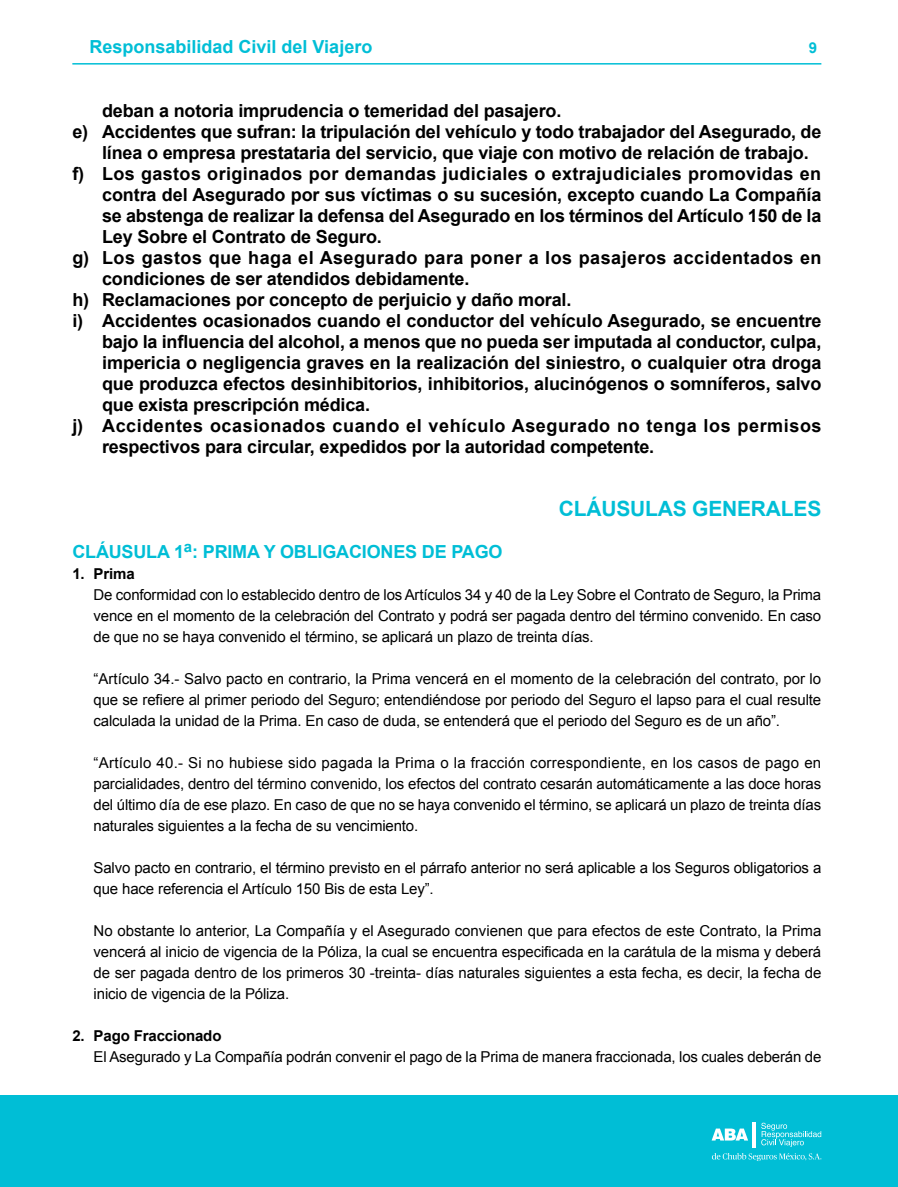
<style>
.page{position:relative;width:898px;height:1187px;background:#fff}
.page>*{position:absolute;margin:0;border:0;box-sizing:border-box;transform-origin:0 0}
.t1{font:700 21px "Arial";letter-spacing:-.01em;color:#00bed6}
.t2{font:700 18px "Arial";letter-spacing:-.01em;color:#000}
.t3{font:700 18px "Arial";letter-spacing:.02em;color:#000}
.t4{font:700 18px "Arial";letter-spacing:.03em;color:#000}
.t5{font:700 18px "Arial";letter-spacing:-.01em;color:#00bed6}
.t6{font:700 18px "Arial";letter-spacing:.025em;color:#000}
.t7{font:15px/21px "Arial";letter-spacing:-.01em;color:#000;text-align:justify}
.t8{font:700 15px "Arial";letter-spacing:-.01em;color:#000}
.t9{font:700 15px "Arial";color:#00bed6}
</style>
<div class="page">
<hr style="left:72px;top:63px;width:749px;height:2px;background:#00bed6">
<div style="left:0;top:1095px;width:897px;height:91px;background:#00bed6"></div>
<svg style="left:761px;top:1122px;width:59px;height:24px"></svg>
<svg style="left:711px;top:1128px;width:36px;height:12px"></svg>
<svg style="left:752px;top:1122px;width:3px;height:24px"></svg>
<svg style="left:711px;top:1153px;width:110px;height:7px"></svg>
<p class="t5" style="left:89px;top:34px;width:284px">Responsabilidad Civil del Viajero</p>
<p class="t9" style="left:808px;top:38px;width:10px">9</p>
<p class="t2" style="left:102px;top:98px;width:460px">deban a notoria imprudencia o temeridad del pasajero.</p>
<p class="t2" style="left:72px;top:119px;width:750px">e) Accidentes que sufran: la tripulación del vehículo y todo trabajador del Asegurado, de</p>
<p class="t2" style="left:102px;top:140px;width:707px">línea o empresa prestataria del servicio, que viaje con motivo de relación de trabajo.</p>
<p class="t3" style="left:72px;top:161px;width:750px">f) Los gastos originados por demandas judiciales o extrajudiciales promovidas en</p>
<p class="t2" style="left:102px;top:182px;width:720px">contra del Asegurado por sus víctimas o su sucesión, excepto cuando La Compañía</p>
<p class="t2" style="left:102px;top:203px;width:720px">se abstenga de realizar la defensa del Asegurado en los términos del Artículo 150 de la</p>
<p class="t2" style="left:102px;top:224px;width:281px">Ley Sobre el Contrato de Seguro.</p>
<p class="t6" style="left:72px;top:245px;width:750px">g) Los gastos que haga el Asegurado para poner a los pasajeros accidentados en</p>
<p class="t2" style="left:102px;top:266px;width:368px">condiciones de ser atendidos debidamente.</p>
<p class="t2" style="left:72px;top:287px;width:500px">h) Reclamaciones por concepto de perjuicio y daño moral.</p>
<p class="t2" style="left:72px;top:308px;width:750px">i) Accidentes ocasionados cuando el conductor del vehículo Asegurado, se encuentre</p>
<p class="t2" style="left:102px;top:329px;width:720px">bajo la influencia del alcohol, a menos que no pueda ser imputada al conductor, culpa,</p>
<p class="t2" style="left:102px;top:350px;width:720px">impericia o negligencia graves en la realización del siniestro, o cualquier otra droga</p>
<p class="t2" style="left:102px;top:371px;width:720px">que produzca efectos desinhibitorios, inhibitorios, alucinógenos o somníferos, salvo</p>
<p class="t2" style="left:102px;top:392px;width:269px">que exista prescripción médica.</p>
<p class="t4" style="left:72px;top:413px;width:750px">j) Accidentes ocasionados cuando el vehículo Asegurado no tenga los permisos</p>
<p class="t2" style="left:102px;top:434px;width:553px">respectivos para circular, expedidos por la autoridad competente.</p>
<h1 class="t1" style="left:558px;top:494px;width:264px">CLÁUSULAS GENERALES</h1>
<p class="t5" style="left:72px;top:539px;width:431px">CLÁUSULA 1<sup>a</sup>: PRIMA Y OBLIGACIONES DE PAGO</p>
<p class="t8" style="left:72px;top:563px;width:64px">1. Prima</p>
<p class="t7" style="left:93px;top:584px;width:729px">De conformidad con lo establecido dentro de los Artículos 34 y 40 de la Ley Sobre el Contrato de Seguro, la Prima vence en el momento de la celebración del Contrato y podrá ser pagada dentro del término convenido. En caso de que no se haya convenido el término, se aplicará un plazo de treinta días.</p>
<p class="t7" style="left:93px;top:668px;width:729px">“Artículo 34.- Salvo pacto en contrario, la Prima vencerá en el momento de la celebración del contrato, por lo que se refiere al primer periodo del Seguro; entendiéndose por periodo del Seguro el lapso para el cual resulte calculada la unidad de la Prima. En caso de duda, se entenderá que el periodo del Seguro es de un año”.</p>
<p class="t7" style="left:93px;top:752px;width:729px">“Artículo 40.- Si no hubiese sido pagada la Prima o la fracción correspondiente, en los casos de pago en parcialidades, dentro del término convenido, los efectos del contrato cesarán automáticamente a las doce horas del último día de ese plazo. En caso de que no se haya convenido el término, se aplicará un plazo de treinta días naturales siguientes a la fecha de su vencimiento.</p>
<p class="t7" style="left:93px;top:857px;width:729px">Salvo pacto en contrario, el término previsto en el párrafo anterior no será aplicable a los Seguros obligatorios a que hace referencia el Artículo 150 Bis de esta Ley”.</p>
<p class="t7" style="left:93px;top:920px;width:729px">No obstante lo anterior, La Compañía y el Asegurado convienen que para efectos de este Contrato, la Prima vencerá al inicio de vigencia de la Póliza, la cual se encuentra especificada en la carátula de la misma y deberá de ser pagada dentro de los primeros 30 -treinta- días naturales siguientes a esta fecha, es decir, la fecha de inicio de vigencia de la Póliza.</p>
<p class="t8" style="left:72px;top:1025px;width:151px">2. Pago Fraccionado</p>
<p class="t7" style="left:94px;top:1046px;width:729px">El Asegurado y La Compañía podrán convenir el pago de la Prima de manera fraccionada, los cuales deberán de</p>
</div>
